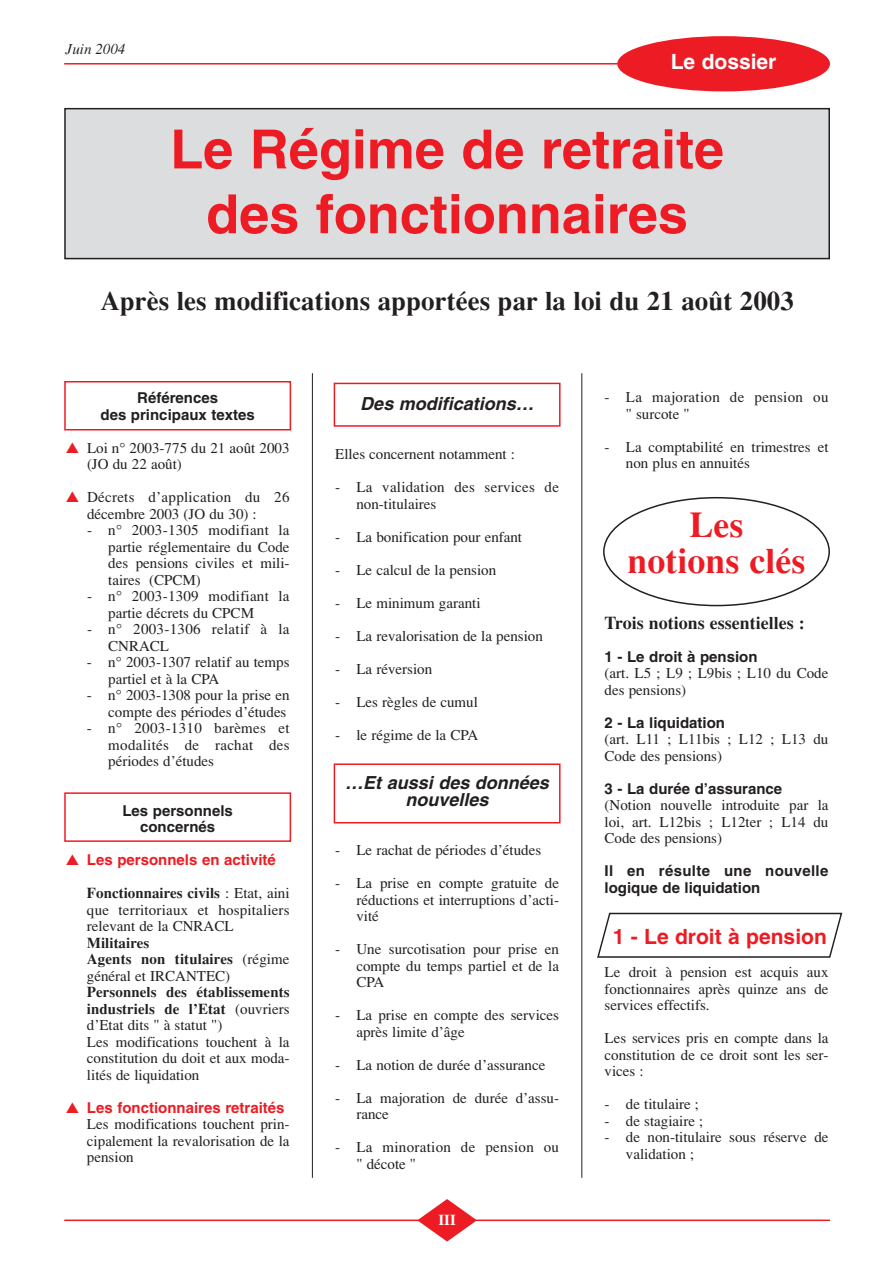
<style>
.page{position:relative;width:893px;height:1263px;background:#fff}
.page>*{position:absolute;margin:0;border:0;box-sizing:border-box;transform-origin:0 0}
.t1{font:700 54px/64.8px "Helvetica";color:#ed1c24;text-align:center}
.t2{font:700 36px/36px "Times";color:#ed1c24;text-align:center}
.t3{font:700 27px "Times";color:#231f20}
.t4{font:700 21px "Helvetica";color:#ed1c24}
.t5{font:700 21px "Helvetica";color:#fff}
.t6{font:italic 700 18px/16.5px "Helvetica";color:#231f20;text-align:center}
.t7{font:700 18px "Times";color:#231f20}
.t8{font:15px/16.5px "Times";color:#231f20}
.t9{font:15px/16.5px "Times";letter-spacing:.02em;color:#231f20}
.t10{font:700 15px/16.5px "Helvetica";color:#231f20;text-align:center}
.t11{font:700 15px/16.5px "Times";letter-spacing:.005em;color:#231f20}
.t12{font:700 15px "Helvetica";color:#ed1c24}
.t13{font:italic 15px "Times";color:#231f20}
.t14{font:700 15px "Times";color:#fff}
.s1{color:#ed1c24}
.s2{font-weight:700}
.s3{font-weight:400}
</style>
<div class="page">
<svg style="left:603px;top:497px;width:227px;height:109px"></svg>
<div style="left:65px;top:109px;width:764px;height:150px;background:#dcddde"></div>
<div style="left:64px;top:108px;width:766px;height:151px;border:2px solid #231f20"></div>
<hr style="left:64px;top:1220px;width:766px;height:1px;background:#ed1c24">
<svg style="left:417px;top:1199px;width:60px;height:43px"></svg>
<hr style="left:64px;top:63px;width:766px;height:2px;background:#ed1c24">
<hr style="left:312px;top:373px;width:1px;height:805px;background:#231f20">
<hr style="left:581px;top:373px;width:1px;height:805px;background:#231f20">
<div style="left:617px;top:36px;width:213px;height:55px;background:#ed1c24;border-radius:50%"></div>
<svg style="left:64px;top:380px;width:497px;height:463px"></svg>
<svg style="left:597px;top:912px;width:246px;height:46px"></svg>
<p class="t13" style="left:66px;top:44px;width:61px">Juin 2004</p>
<h3 class="t5" style="left:670px;top:54px;width:107px">Le dossier</h3>
<h1 class="t1" style="left:170px;top:122px;width:555px">Le Régime de retraite des fonctionnaires</h1>
<h3 class="t3" style="left:100px;top:291px;width:695px">Après les modifications apportées par la loi du 21 août 2003</h3>
<p class="t10" style="left:100px;top:391px;width:156px">Références<br>des principaux textes</p>
<p class="t8" style="left:87px;top:441px;width:204px;text-indent:-21px"><span class="s1">▲</span> Loi n° 2003-775 du 21 août 2003 (JO du 22 août)</p>
<p class="t9" style="left:87px;top:490px;width:204px;text-indent:-21px"><span class="s1">▲</span> Décrets d’application du 26 décembre 2003 (JO du 30) :</p>
<p class="t8" style="left:108px;top:523px;width:183px;text-align:justify;text-indent:-21px">- n° 2003-1305 modifiant la partie réglementaire du Code des pensions civiles et mili&shy;taires (CPCM)</p>
<p class="t8" style="left:108px;top:589px;width:183px;text-indent:-21px">- n° 2003-1309 modifiant la partie décrets du CPCM</p>
<p class="t9" style="left:108px;top:622px;width:183px;text-indent:-21px">- n° 2003-1306 relatif à la<br>CNRACL</p>
<p class="t8" style="left:108px;top:655px;width:183px;text-indent:-21px">- n° 2003-1307 relatif au temps partiel et à la CPA</p>
<p class="t8" style="left:87px;top:688px;width:204px;text-align:right">- n° 2003-1308 pour la prise en compte des périodes d’études</p>
<p class="t8" style="left:108px;top:721px;width:183px;text-align:justify;text-indent:-21px">- n° 2003-1310 barèmes et modalités de rachat des périodes d’études</p>
<p class="t10" style="left:122px;top:804px;width:112px">Les personnels concernés</p>
<p class="t12" style="left:66px;top:854px;width:212px">▲ Les personnels en activité</p>
<p class="t8" style="left:87px;top:886px;width:204px;text-align:justify"><span class="s2">Fonctionnaires civils</span> : Etat, aini que territoriaux et hospitaliers relevant de la CNRACL</p>
<p class="t11" style="left:87px;top:936px;width:204px">Militaires<br>Agents non titulaires <span class="s3">(régime général et IRCANTEC)</span></p>
<p class="t8" style="left:87px;top:985px;width:204px"><span class="s2">Personnels des établissements industriels de l’Etat</span> (ouvriers d’Etat dits " à statut ")<br>Les modifications touchent à la constitution du doit et aux moda&shy;lités de liquidation</p>
<p class="t12" style="left:66px;top:1102px;width:220px">▲ Les fonctionnaires retraités</p>
<p class="t8" style="left:87px;top:1117px;width:204px;text-align:justify">Les modifications touchent prin&shy;cipalement la revalorisation de la pension</p>
<p class="t6" style="left:360px;top:397px;width:175px">Des modifications…</p>
<p class="t8" style="left:335px;top:448px;width:181px">Elles concernent notamment :</p>
<p class="t9" style="left:356px;top:481px;width:204px;text-indent:-21px">- La validation des services de non-titulaires</p>
<p class="t8" style="left:335px;top:530px;width:188px">- La bonification pour enfant</p>
<p class="t8" style="left:335px;top:563px;width:163px">- Le calcul de la pension</p>
<p class="t8" style="left:335px;top:596px;width:147px">- Le minimum garanti</p>
<p class="t8" style="left:335px;top:629px;width:209px">- La revalorisation de la pension</p>
<p class="t8" style="left:335px;top:662px;width:99px">- La réversion</p>
<p class="t8" style="left:335px;top:695px;width:144px">- Les règles de cumul</p>
<p class="t8" style="left:335px;top:728px;width:145px">- le régime de la CPA</p>
<p class="t6" style="left:345px;top:777px;width:205px">…Et aussi des données nouvelles</p>
<p class="t8" style="left:335px;top:844px;width:207px">- Le rachat de périodes d’études</p>
<p class="t8" style="left:356px;top:877px;width:204px;text-align:justify;text-indent:-21px">- La prise en compte gratuite de réductions et interruptions d’acti&shy;vité</p>
<p class="t8" style="left:356px;top:943px;width:204px;text-align:justify;text-indent:-21px">- Une surcotisation pour prise en compte du temps partiel et de la CPA</p>
<p class="t8" style="left:356px;top:1009px;width:204px;text-indent:-21px">- La prise en compte des services après limite d’âge</p>
<p class="t8" style="left:335px;top:1058px;width:212px">- La notion de durée d’assurance</p>
<p class="t8" style="left:356px;top:1091px;width:204px;text-indent:-21px">- La majoration de durée d’assu&shy;rance</p>
<p class="t9" style="left:356px;top:1141px;width:204px;text-indent:-21px">- La minoration de pension ou " décote "</p>
<p class="t14" style="left:438px;top:1214px;width:19px">III</p>
<p class="t9" style="left:626px;top:391px;width:204px;text-indent:-21px">- La majoration de pension ou " surcote "</p>
<p class="t8" style="left:626px;top:440px;width:204px;text-indent:-21px">- La comptabilité en trimestres et non plus en annuités</p>
<h2 class="t2" style="left:627px;top:511px;width:179px">Les<br>notions clés</h2>
<p class="t7" style="left:604px;top:616px;width:202px">Trois notions essentielles :</p>
<p class="t10" style="left:604px;top:650px;width:154px">1 - Le droit à pension</p>
<p class="t8" style="left:604px;top:667px;width:225px">(art. L5 ; L9 ; L9bis ; L10 du Code des pensions)</p>
<p class="t10" style="left:604px;top:716px;width:122px">2 - La liquidation</p>
<p class="t8" style="left:604px;top:733px;width:225px">(art. L11 ; L11bis ; L12 ; L13 du<br>Code des pensions)</p>
<p class="t10" style="left:604px;top:782px;width:179px">3 - La durée d’assurance</p>
<p class="t8" style="left:604px;top:799px;width:225px;text-align:justify">(Notion nouvelle introduite par la loi, art. L12bis ; L12ter ; L14 du Code des pensions)</p>
<p class="t10" style="left:604px;top:864px;width:225px;text-align:left">Il en résulte une nouvelle logique de liquidation</p>
<h3 class="t4" style="left:612px;top:929px;width:216px">1 - Le droit à pension</h3>
<p class="t8" style="left:604px;top:966px;width:225px;text-align:justify">Le droit à pension est acquis aux fonctionnaires après quinze ans de services effectifs.</p>
<p class="t8" style="left:604px;top:1032px;width:225px;text-align:justify">Les services pris en compte dans la constitution de ce droit sont les ser&shy;vices :</p>
<p class="t8" style="left:604px;top:1098px;width:96px">- de titulaire ;</p>
<p class="t8" style="left:604px;top:1114px;width:100px">- de stagiaire ;</p>
<p class="t8" style="left:626px;top:1131px;width:204px;text-indent:-21px">- de non-titulaire sous réserve de validation ;</p>
</div>
